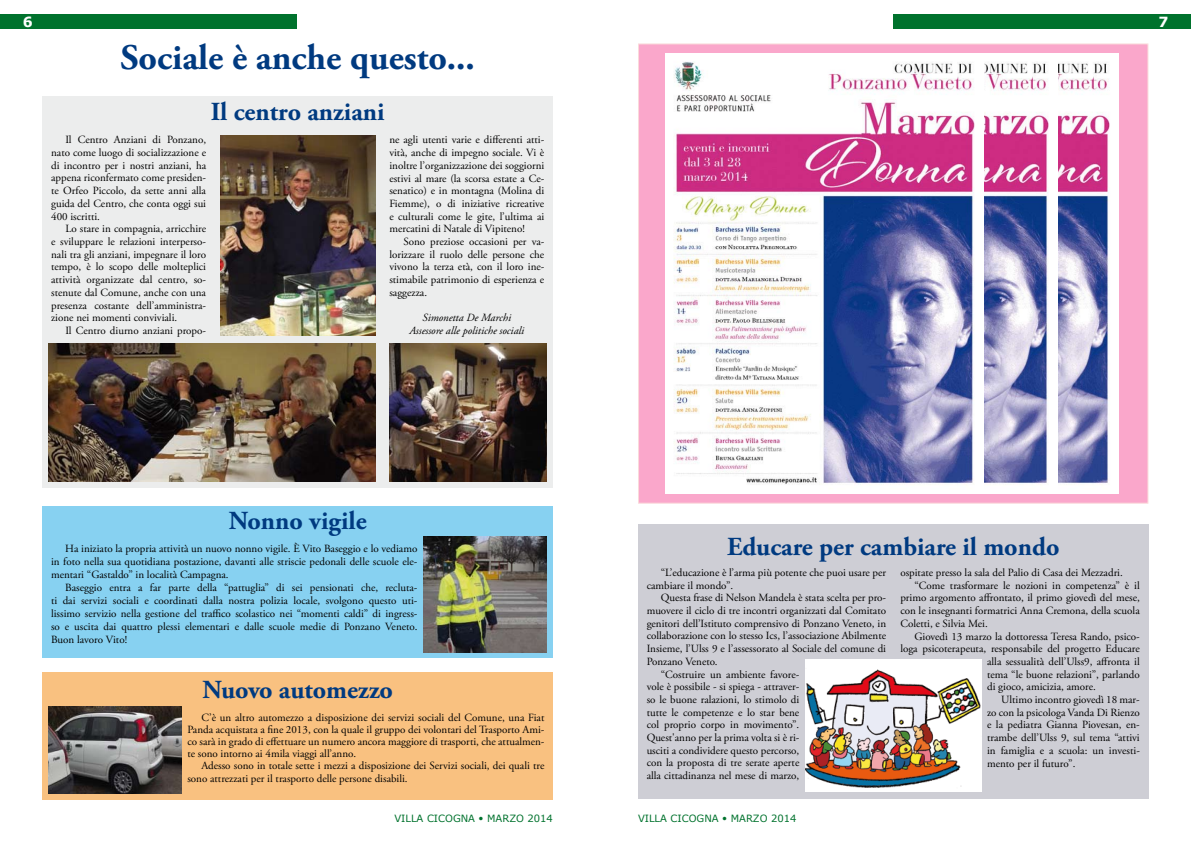
<style>
.page{position:relative;width:1191px;height:842px;background:#fff}
.page>*{position:absolute;margin:0;border:0;box-sizing:border-box;transform-origin:0 0}
.t1{font:700 36px "Adobe Garamond Pro";color:#003a80}
.t2{font:700 26px "Adobe Garamond Pro";color:#003a80}
.t3{font:700 14px "Verdana";color:#fff}
.t4{font:11px/12.7px "Adobe Garamond Pro";color:#000;text-align:justify}
.t5{font:italic 11px/12.7px "Adobe Garamond Pro";color:#000;text-align:center}
.t6{font:10px "Verdana";color:#00722d}
.s1{font-family:"Frutiger LT Std";font-weight:300}
</style>
<div class="page">
<div style="left:0;top:14px;width:296px;height:14px;background:#00722d"></div>
<div style="left:893px;top:14px;width:298px;height:14px;background:#00722d"></div>
<div style="left:43px;top:506px;width:510px;height:152px;background:#87d1f1"></div>
<div style="left:638px;top:525px;width:510px;height:274px;background:#ceced5"></div>
<img style="left:805px;top:659px;width:176px;height:133px">
<div style="left:43px;top:672px;width:510px;height:127px;background:#f9c180"></div>
<img style="left:48px;top:706px;width:134px;height:88px">
<div style="left:638px;top:43px;width:510px;height:461px;background:#faa7cb;border:1px solid #fadbdb"></div>
<img style="left:1057px;top:54px;width:61px;height:439px">
<div style="left:43px;top:96px;width:510px;height:392px;background:#eceded"></div>
<img style="left:48px;top:343px;width:327px;height:139px">
<img style="left:220px;top:136px;width:155px;height:200px">
<img style="left:389px;top:343px;width:157px;height:139px">
<img style="left:983px;top:54px;width:74px;height:439px">
<img style="left:665px;top:54px;width:318px;height:439px">
<img style="left:423px;top:536px;width:123px;height:116px">
<p class="t3" style="left:23px;top:12px;width:11px">6</p>
<h1 class="t1" style="left:120px;top:36px;width:356px">Sociale è anche questo...</h1>
<h2 class="t2" style="left:211px;top:97px;width:175px">Il centro anziani</h2>
<p class="t4" style="left:51px;top:134px;width:156px;text-indent:14px">Il Centro Anziani di Ponzano, nato come luogo di socializzazione e di incontro per i nostri anziani, ha appena riconfermato come presiden&shy;te Orfeo Piccolo, da sette anni alla guida del Centro, che conta oggi sui 400 iscritti.</p>
<p class="t4" style="left:51px;top:223px;width:156px;text-indent:14px">Lo stare in compagnia, arricchire e sviluppare le relazioni interperso&shy;nali tra gli anziani, impegnare il loro tempo, è lo scopo delle molteplici attività organizzate dal centro, so&shy;stenute dal Comune, anche con una presenza costante dell’amministra&shy;zione nei momenti conviviali.</p>
<p class="t4" style="left:65px;top:324px;width:142px">Il Centro diurno anziani propo-</p>
<p class="t4" style="left:389px;top:134px;width:156px">ne agli utenti varie e differenti atti&shy;vità, anche di impegno sociale. Vi è inoltre l’organizzazione dei soggiorni estivi al mare (la scorsa estate a Ce&shy;senatico) e in montagna (Molina di Fiemme), o di iniziative ricreative e culturali come le gite, l’ultima ai mercatini di Natale di Vipiteno!</p>
<p class="t4" style="left:389px;top:236px;width:156px;text-indent:14px">Sono preziose occasioni per va&shy;lorizzare il ruolo delle persone che vivono la terza età, con il loro ine&shy;stimabile patrimonio di esperienza e saggezza.</p>
<p class="t5" style="left:409px;top:312px;width:116px">Simonetta De Marchi<br>Assessore alle politiche sociali</p>
<h2 class="t2" style="left:229px;top:506px;width:139px">Nonno vigile</h2>
<p class="t4" style="left:51px;top:543px;width:368px;line-height:13px;text-indent:14px">Ha iniziato la propria attività un nuovo nonno vigile. è Vito Baseggio e lo vediamo in foto nella sua quotidiana postazione, davanti alle striscie pedonali delle scuole ele&shy;mentari “Gastaldo” in località Campagna.</p>
<p class="t4" style="left:51px;top:582px;width:368px;line-height:13px;text-indent:14px">Baseggio entra a far parte della “pattuglia” di sei pensionati che, recluta&shy;ti dai servizi sociali e coordinati dalla nostra polizia locale, svolgono questo uti&shy;lissimo servizio nella gestione del traffico scolastico nei “momenti caldi” di ingress&shy;so e uscita dai quattro plessi elementari e dalle scuole medie di Ponzano Veneto.<br>Buon lavoro Vito!</p>
<h2 class="t2" style="left:202px;top:674px;width:192px">Nuovo automezzo</h2>
<p class="t4" style="left:187px;top:712px;width:359px;line-height:12px;text-indent:14px">C’è un altro automezzo a disposizione dei servizi sociali del Comune, una Fiat Panda acquistata a fine 2013, con la quale il gruppo dei volontari del Trasporto Ami&shy;co sarà in grado di effettuare un numero ancora maggiore di trasporti, che attualmen&shy;te sono intorno ai 4mila viaggi all’anno.</p>
<p class="t4" style="left:187px;top:759px;width:358px;line-height:13.2px;text-indent:14px">Adesso sono in totale sette i mezzi a disposizione dei Servizi sociali, dei quali tre sono attrezzati per il trasporto delle persone disabili.</p>
<p class="t6" style="left:394px;top:811px;width:160px">VILLA CICOGNA <span class="s1">•</span> MARZO 2014</p>
<p class="t3" style="left:1158px;top:12px;width:11px">7</p>
<h2 class="t2" style="left:727px;top:532px;width:334px">Educare per cambiare il mondo</h2>
<p class="t4" style="left:646px;top:566px;width:241px;text-indent:14px">“L’educazione è l’arma più potente che puoi usare per cambiare il mondo”.</p>
<p class="t4" style="left:661px;top:592px;width:227px">Questa frase di Nelson Mandela è stata scelta per pro-</p>
<p class="t4" style="left:646px;top:604px;width:241px">muovere il ciclo di tre incontri organizzati dal Comitato</p>
<p class="t4" style="left:646px;top:617px;width:241px">genitori dell’Istituto comprensivo di Ponzano Veneto, in</p>
<p class="t4" style="left:646px;top:630px;width:241px">collaborazione con lo stesso Ics, l’associazione Abilmente</p>
<p class="t4" style="left:646px;top:643px;width:241px">Insieme, l’Ulss 9 e l’assessorato al Sociale del comune di</p>
<p class="t4" style="left:646px;top:655px;width:72px">Ponzano Veneto.</p>
<p class="t4" style="left:661px;top:668px;width:140px">“Costruire un ambiente favore-</p>
<p class="t4" style="left:646px;top:681px;width:154px">vole è possibile - si spiega - attraver-</p>
<p class="t4" style="left:646px;top:693px;width:154px">so le buone ralazioni, lo stimolo di</p>
<p class="t4" style="left:646px;top:706px;width:154px">tutte le competenze e lo star bene</p>
<p class="t4" style="left:646px;top:719px;width:154px">col proprio corpo in movimento”.</p>
<p class="t4" style="left:646px;top:732px;width:154px">Quest'anno per la prima volta si è ri-</p>
<p class="t4" style="left:646px;top:744px;width:154px">usciti a condividere questo percorso,</p>
<p class="t4" style="left:646px;top:757px;width:154px">con la proposta di tre serate aperte</p>
<p class="t4" style="left:646px;top:770px;width:154px">alla cittadinanza nel mese di marzo,</p>
<p class="t6" style="left:638px;top:811px;width:160px">VILLA CICOGNA <span class="s1">•</span> MARZO 2014</p>
<p class="t4" style="left:900px;top:566px;width:224px">ospitate presso la sala del Palio di Casa dei Mezzadri.</p>
<p class="t4" style="left:914px;top:579px;width:227px">“Come trasformare le nozioni in competenza” è il</p>
<p class="t4" style="left:900px;top:592px;width:241px">primo argomento affrontato, il primo giovedì del mese,</p>
<p class="t4" style="left:900px;top:605px;width:241px">con le insegnanti formatrici Anna Cremona, della scuola</p>
<p class="t4" style="left:900px;top:617px;width:89px">Coletti, e Silvia Mei.</p>
<p class="t4" style="left:914px;top:630px;width:227px">Giovedì 13 marzo la dottoressa Teresa Rando, psico-</p>
<p class="t4" style="left:900px;top:643px;width:241px">loga psicoterapeuta, responsabile del progetto Educare</p>
<p class="t4" style="left:987px;top:655px;width:154px">alla sessualità dell’Ulss9, affronta il</p>
<p class="t4" style="left:987px;top:668px;width:154px">tema “le buone relazioni”, parlando</p>
<p class="t4" style="left:987px;top:681px;width:110px">di gioco, amicizia, amore.</p>
<p class="t4" style="left:1001px;top:693px;width:140px">Ultimo incontro giovedì 18 mar-</p>
<p class="t4" style="left:987px;top:706px;width:154px">zo con la psicologa Vanda Di Rienzo</p>
<p class="t4" style="left:987px;top:719px;width:154px">e la pediatra Gianna Piovesan, en-</p>
<p class="t4" style="left:987px;top:732px;width:154px">trambe dell’Ulss 9, sul tema “attivi</p>
<p class="t4" style="left:987px;top:744px;width:154px">in famiglia e a scuola: un investi-</p>
<p class="t4" style="left:987px;top:757px;width:90px">mento per il futuro”.</p>
</div>
